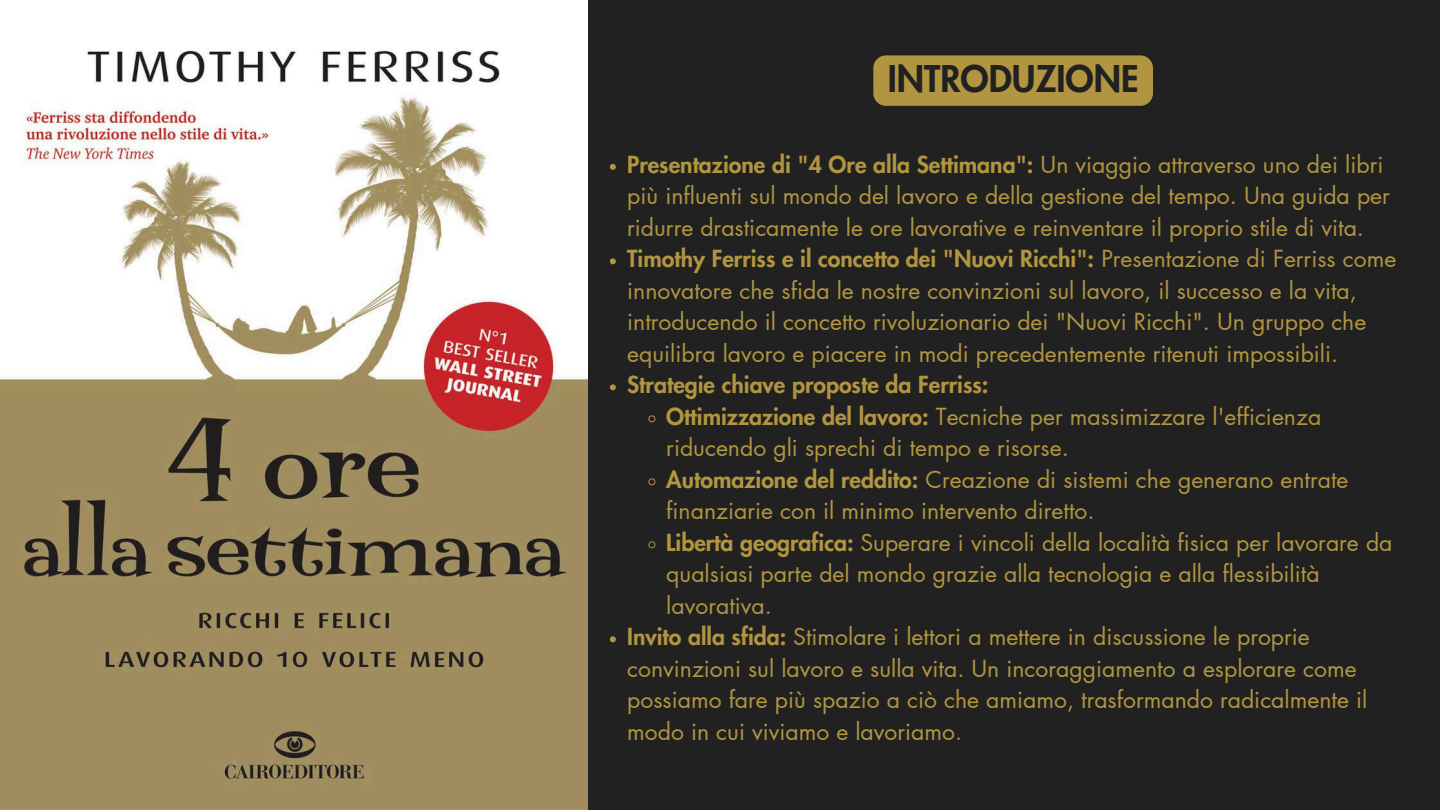
<style>
.page{position:relative;width:1440px;height:810px;background:#212121}
.page>*{position:absolute;margin:0;border:0;box-sizing:border-box;transform-origin:0 0}
.t1{font:800 36px "Futura LT Pro";color:#212121}
.t2{font:23px/31.5px "Futura LT Pro";color:#b19540}
.t3{font:800 23px "Futura LT Pro";color:#b19540}
.s1{font-weight:800}
</style>
<div class="page">
<img style="left:0;top:0;width:588px;height:810px">
<svg style="left:610px;top:164px;width:6px;height:6px"></svg>
<svg style="left:610px;top:258px;width:6px;height:6px"></svg>
<svg style="left:610px;top:384px;width:6px;height:6px"></svg>
<svg style="left:648px;top:415px;width:8px;height:8px"></svg>
<svg style="left:648px;top:478px;width:8px;height:8px"></svg>
<svg style="left:648px;top:541px;width:8px;height:8px"></svg>
<svg style="left:610px;top:636px;width:6px;height:6px"></svg>
<div style="left:873px;top:55px;width:280px;height:51px;background:#b19540"></div>
<h1 class="t1" style="left:888px;top:62px;width:252px">INTRODUZIONE</h1>
<p class="t2" style="left:627px;top:150px;width:771px"><span class="s1">Presentazione di "4 Ore alla Settimana":</span> Un viaggio attraverso uno dei libri più influenti sul mondo del lavoro e della gestione del tempo. Una guida per ridurre drasticamente le ore lavorative e reinventare il proprio stile di vita.<br><span class="s1">Timothy Ferriss e il concetto dei "Nuovi Ricchi":</span> Presentazione di Ferriss come innovatore che sfida le nostre convinzioni sul lavoro, il successo e la vita, introducendo il concetto rivoluzionario dei "Nuovi Ricchi". Un gruppo che equilibra lavoro e piacere in modi precedentemente ritenuti impossibili.</p>
<p class="t3" style="left:627px;top:374px;width:363px">Strategie chiave proposte da Ferriss:</p>
<p class="t2" style="left:666px;top:402px;width:656px"><span class="s1">Ottimizzazione del lavoro:</span> Tecniche per massimizzare l'efficienza</p>
<p class="t2" style="left:666px;top:433px;width:404px">riducendo gli sprechi di tempo e risorse.</p>
<p class="t2" style="left:666px;top:465px;width:684px"><span class="s1">Automazione del reddito:</span> Creazione di sistemi che generano entrate</p>
<p class="t2" style="left:666px;top:496px;width:430px">finanziarie con il minimo intervento diretto.</p>
<p class="t2" style="left:666px;top:528px;width:728px"><span class="s1">Libertà geografica:</span> Superare i vincoli della località fisica per lavorare da</p>
<p class="t2" style="left:666px;top:559px;width:655px">qualsiasi parte del mondo grazie alla tecnologia e alla flessibilità</p>
<p class="t2" style="left:666px;top:591px;width:107px">lavorativa.</p>
<p class="t2" style="left:627px;top:622px;width:684px"><span class="s1">Invito alla sfida:</span> Stimolare i lettori a mettere in discussione le proprie</p>
<p class="t2" style="left:627px;top:654px;width:731px">convinzioni sul lavoro e sulla vita. Un incoraggiamento a esplorare come</p>
<p class="t2" style="left:627px;top:685px;width:742px">possiamo fare più spazio a ciò che amiamo, trasformando radicalmente il</p>
<p class="t2" style="left:627px;top:717px;width:336px">modo in cui viviamo e lavoriamo.</p>
</div>
